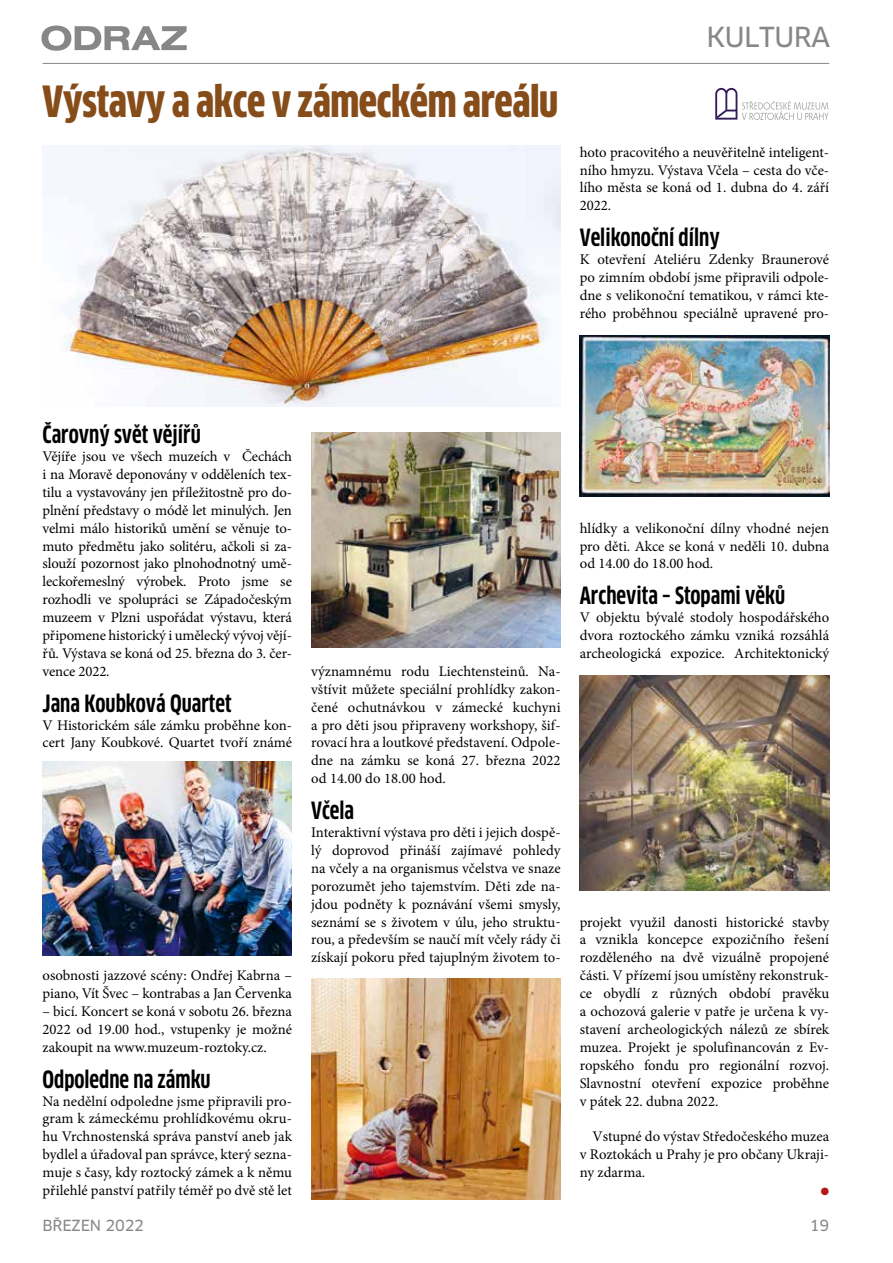
<style>
.page{position:relative;width:893px;height:1263px;background:#fff}
.page>*{position:absolute;margin:0;border:0;box-sizing:border-box;transform-origin:0 0}
.t1{font:900 42px "Clan Cond CELF";letter-spacing:-.01em;color:#864c1a}
.t2{font:27px "Clan CE News";letter-spacing:-.02em;color:#878787}
.t3{font:700 23.25px "Clan Cond CELF";color:#000}
.t4{font:15px "Clan CE News";letter-spacing:-.01em;color:#878787}
.t5{font:14.7px/17.9px "Minion Pro";color:#000;text-align:justify}
.t6{font:10.5px "Zapf Dingbats ITC";color:#b61615}
</style>
<div class="page">
<hr style="left:43px;top:63px;width:786px;height:1px;background:#878787">
<svg style="left:41px;top:26px;width:146px;height:25px"></svg>
<svg style="left:715px;top:88px;width:114px;height:32px"></svg>
<img style="left:43px;top:146px;width:518px;height:260px">
<img style="left:43px;top:761px;width:249px;height:194px">
<img style="left:580px;top:676px;width:249px;height:215px">
<img style="left:580px;top:336px;width:249px;height:161px">
<img style="left:311px;top:978px;width:250px;height:221px">
<img style="left:311px;top:433px;width:250px;height:214px">
<h1 class="t1" style="left:43px;top:76px;width:517px">Výstavy a akce v zámeckém areálu</h1>
<h2 class="t2" style="left:706px;top:20px;width:125px">KULTURA</h2>
<p class="t5" style="left:580px;top:143px;width:251px">hoto pracovitého a neuvěřitelně inteligent&shy;ního hmyzu. Výstava Včela – cesta do vče&shy;lího města se koná od 1. dubna do 4. září 2022.</p>
<h3 class="t3" style="left:580px;top:223px;width:142px">Velikonoční dílny</h3>
<p class="t5" style="left:580px;top:250px;width:251px">K otevření Ateliéru Zdenky Braunerové po zimním období jsme připravili odpole&shy;dne s velikonoční tematikou, v rámci kte&shy;rého proběhnou speciálně upravené pro-</p>
<h3 class="t3" style="left:43px;top:420px;width:160px">Čarovný svět vějířů</h3>
<p class="t5" style="left:43px;top:447px;width:251px">Vějíře jsou ve všech muzeích v Čechách i na Moravě deponovány v odděleních tex&shy;tilu a vystavovány jen příležitostně pro do&shy;plnění představy o módě let minulých. Jen velmi málo historiků umění se věnuje to&shy;muto předmětu jako solitéru, ačkoli si za&shy;slouží pozornost jako plnohodnotný umě&shy;leckořemeslný výrobek. Proto jsme se rozhodli ve spolupráci se Západočeským muzeem v Plzni uspořádat výstavu, která připomene historický i umělecký vývoj vějí&shy;řů. Výstava se koná od 25. března do 3. čer&shy;vence 2022.</p>
<h3 class="t3" style="left:43px;top:689px;width:191px">Jana Koubková Quartet</h3>
<p class="t5" style="left:43px;top:716px;width:251px">V Historickém sále zámku proběhne kon&shy;cert Jany Koubkové. Quartet tvoří známé</p>
<p class="t5" style="left:43px;top:967px;width:251px">osobnosti jazzové scény: Ondřej Kabrna – piano, Vít Švec – kontrabas a Jan Červenka</p>
<p class="t5" style="left:43px;top:1002px;width:251px">– bicí. Koncert se koná v sobotu 26. března 2022 od 19.00 hod., vstupenky je možné zakoupit na www.muzeum-roztoky.cz.</p>
<h3 class="t3" style="left:43px;top:1065px;width:170px">Odpoledne na zámku</h3>
<p class="t5" style="left:43px;top:1092px;width:251px">Na nedělní odpoledne jsme připravili pro&shy;gram k zámeckému prohlídkovému okru&shy;hu Vrchnostenská správa panství aneb jak bydlel a úřadoval pan správce, který sezna&shy;muje s časy, kdy roztocký zámek a k němu přilehlé panství patřily téměř po dvě stě let</p>
<p class="t5" style="left:311px;top:662px;width:251px">významnému rodu Liechtensteinů. Na&shy;vštívit můžete speciální prohlídky zakon&shy;čené ochutnávkou v zámecké kuchyni a pro děti jsou připraveny workshopy, šif&shy;rovací hra a loutkové představení. Odpole&shy;dne na zámku se koná 27. března 2022 od 14.00 do 18.00 hod.</p>
<h3 class="t3" style="left:311px;top:796px;width:45px">Včela</h3>
<p class="t5" style="left:311px;top:823px;width:251px">Interaktivní výstava pro děti i jejich dospě&shy;lý doprovod přináší zajímavé pohledy na včely a na organismus včelstva ve snaze porozumět jeho tajemstvím. Děti zde na&shy;jdou podněty k poznávání všemi smysly, seznámí se s životem v úlu, jeho struktu&shy;rou, a především se naučí mít včely rády či získají pokoru před tajuplným životem to-</p>
<p class="t5" style="left:580px;top:519px;width:251px">hlídky a velikonoční dílny vhodné nejen pro děti. Akce se koná v neděli 10. dubna od 14.00 do 18.00 hod.</p>
<h3 class="t3" style="left:580px;top:581px;width:207px">Archevita – Stopami věků</h3>
<p class="t5" style="left:580px;top:609px;width:251px">V objektu bývalé stodoly hospodářského dvora roztockého zámku vzniká rozsáhlá archeologická expozice. Architektonický</p>
<p class="t5" style="left:580px;top:913px;width:251px">projekt využil danosti historické stavby a vznikla koncepce expozičního řešení rozděleného na dvě vizuálně propojené části. V přízemí jsou umístěny rekonstruk&shy;ce obydlí z různých období pravěku a ochozová galerie v patře je určena k vy&shy;stavení archeologických nálezů ze sbírek muzea. Projekt je spolufinancován z Ev&shy;ropského fondu pro regionální rozvoj.<br>Slavnostní otevření expozice proběhne v pátek 22. dubna 2022.</p>
<p class="t5" style="left:580px;top:1128px;width:251px;text-indent:13px">Vstupné do výstav Středočeského muzea v Roztokách u Prahy je pro občany Ukraji&shy;ny zdarma.</p>
<p class="t6" style="left:821px;top:1186px;width:10px">●</p>
<p class="t4" style="left:43px;top:1216px;width:103px">BŘEZEN 2022</p>
<p class="t4" style="left:810px;top:1216px;width:21px">19</p>
</div>
